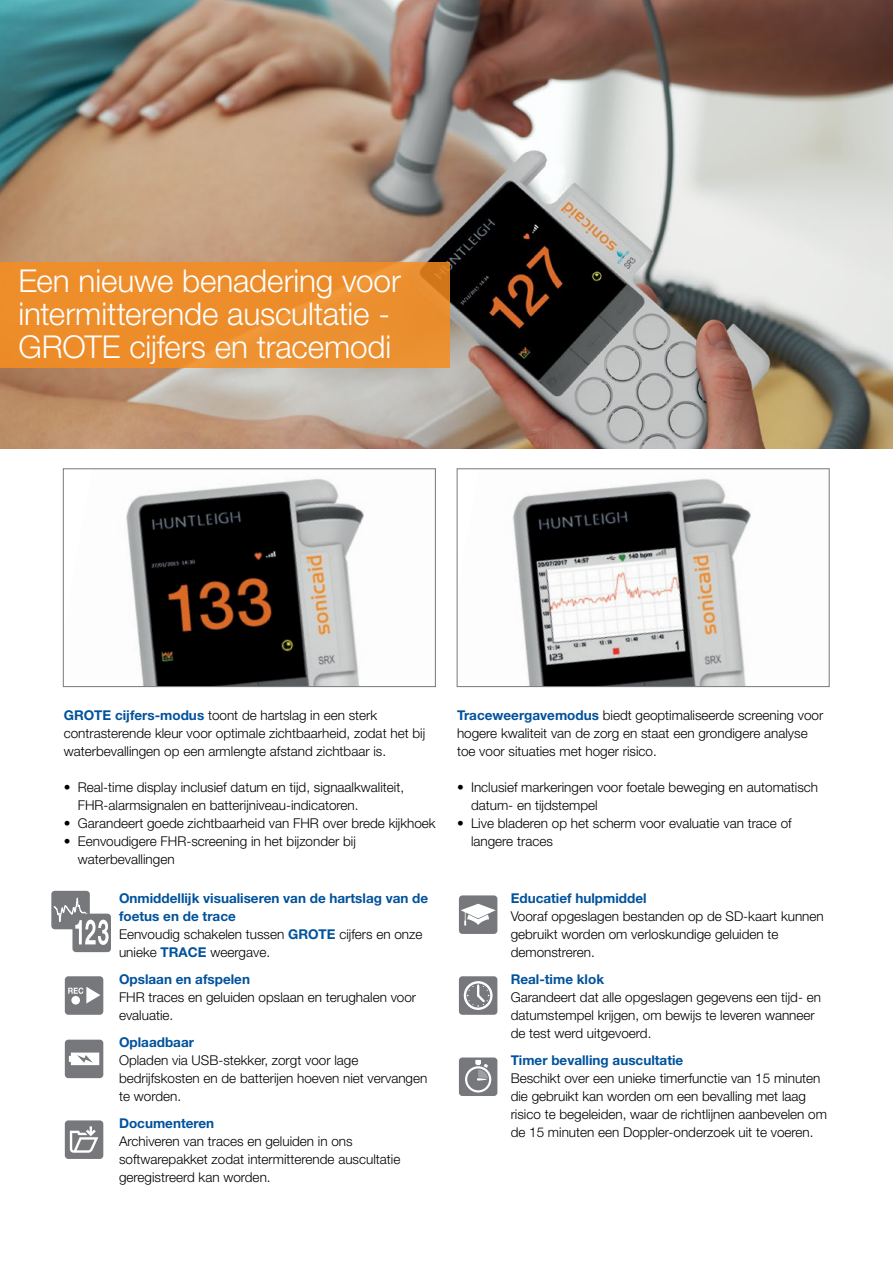
<style>
.page{position:relative;width:893px;height:1263px;background:#fff}
.page>*{position:absolute;margin:0;border:0;box-sizing:border-box;transform-origin:0 0}
.t1{font:300 31.5px/33px "Helvetica Neue LT Pro";letter-spacing:-.005em;color:#fff}
.t2{font:300 13.5px/18px "Helvetica Neue LT Pro";color:#000}
.t3{font:700 13.5px/18px "Helvetica Neue LT Pro";color:#00529c}
.s1{font-weight:700;color:#00529c}
.s2{font-weight:300;color:#000}
</style>
<div class="page">
<img style="left:0;top:0;width:893px;height:449px">
<img style="left:126px;top:478px;width:238px;height:207px">
<div style="left:63px;top:468px;width:373px;height:219px;border:1px solid #77787b"></div>
<img style="left:512px;top:478px;width:239px;height:207px">
<div style="left:457px;top:468px;width:373px;height:219px;border:1px solid #77787b"></div>
<div style="left:459px;top:895px;width:38px;height:39px;background:#77787b;border-radius:4px"></div>
<svg style="left:461px;top:904px;width:35px;height:22px"></svg>
<div style="left:65px;top:976px;width:38px;height:39px;background:#77787b;border-radius:4px"></div>
<svg style="left:68px;top:987px;width:33px;height:18px"></svg>
<div style="left:459px;top:976px;width:38px;height:39px;background:#77787b;border-radius:4px"></div>
<div style="left:464px;top:981px;width:29px;height:29px;border:2px solid #fff;border-radius:50%"></div>
<svg style="left:467px;top:984px;width:22px;height:23px"></svg>
<div style="left:65px;top:1040px;width:38px;height:38px;background:#77787b;border-radius:4px"></div>
<svg style="left:69px;top:1052px;width:30px;height:13px"></svg>
<div style="left:459px;top:1057px;width:38px;height:39px;background:#77787b;border-radius:4px"></div>
<svg style="left:465px;top:1060px;width:26px;height:32px"></svg>
<div style="left:65px;top:1120px;width:38px;height:39px;background:#77787b;border-radius:4px"></div>
<svg style="left:70px;top:1126px;width:28px;height:27px"></svg>
<div style="left:0;top:263px;width:449px;height:105px;background:#ed8e2b"></div>
<div style="left:51px;top:891px;width:39px;height:38px;background:#77787b;border-radius:4px"></div>
<div style="left:72px;top:914px;width:39px;height:38px;background:#77787b;border-radius:4px"></div>
<svg style="left:53px;top:897px;width:56px;height:48px"></svg>
<h1 class="t1" style="left:18px;top:263px;width:384px">Een nieuwe benadering voor intermitterende auscultatie -<br>GROTE cijfers en tracemodi</h1>
<p class="t2" style="left:64px;top:706px;width:363px"><span class="s1">GROTE cijfers-modus</span> toont de hartslag in een sterk contrasterende kleur voor optimale zichtbaarheid, zodat het bij waterbevallingen op een armlengte afstand zichtbaar is.</p>
<p class="t2" style="left:78px;top:778px;width:328px;text-indent:-14px">• Real-time display inclusief datum en tijd, signaalkwaliteit,<br>FHR-alarmsignalen en batterijniveau-indicatoren.</p>
<p class="t2" style="left:64px;top:814px;width:373px">• Garandeert goede zichtbaarheid van FHR over brede kijkhoek</p>
<p class="t2" style="left:78px;top:832px;width:280px;text-indent:-14px">• Eenvoudigere FHR-screening in het bijzonder bij waterbevallingen</p>
<p class="t3" style="left:119px;top:889px;width:311px">Onmiddellijk visualiseren van de hartslag van de foetus en de trace<br><span class="s2">Eenvoudig schakelen tussen</span> GROTE <span class="s2">cijfers en onze unieke</span> TRACE <span class="s2">weergave.</span></p>
<p class="t3" style="left:119px;top:970px;width:132px">Opslaan en afspelen</p>
<p class="t2" style="left:119px;top:988px;width:299px">FHR traces en geluiden opslaan en terughalen voor evaluatie.</p>
<p class="t3" style="left:119px;top:1033px;width:76px">Oplaadbaar</p>
<p class="t2" style="left:119px;top:1051px;width:310px">Opladen via USB-stekker, zorgt voor lage bedrijfskosten en de batterijen hoeven niet vervangen te worden.</p>
<p class="t3" style="left:119px;top:1114px;width:97px">Documenteren</p>
<p class="t2" style="left:119px;top:1132px;width:283px">Archiveren van traces en geluiden in ons softwarepakket zodat intermitterende auscultatie geregistreerd kan worden.</p>
<p class="t2" style="left:457px;top:706px;width:368px"><span class="s1">Traceweergavemodus</span> biedt geoptimaliseerde screening voor hogere kwaliteit van de zorg en staat een grondigere analyse toe voor situaties met hoger risico.</p>
<p class="t2" style="left:471px;top:778px;width:349px;text-indent:-14px">• Inclusief markeringen voor foetale beweging en automatisch datum- en tijdstempel</p>
<p class="t2" style="left:471px;top:814px;width:322px;text-indent:-14px">• Live bladeren op het scherm voor evaluatie van trace of langere traces</p>
<p class="t3" style="left:511px;top:889px;width:137px">Educatief hulpmiddel</p>
<p class="t2" style="left:511px;top:907px;width:315px">Vooraf opgeslagen bestanden op de SD-kaart kunnen gebruikt worden om verloskundige geluiden te demonstreren.</p>
<p class="t3" style="left:511px;top:970px;width:95px">Real-time klok</p>
<p class="t2" style="left:511px;top:988px;width:312px">Garandeert dat alle opgeslagen gegevens een tijd- en datumstempel krijgen, om bewijs te leveren wanneer de test werd uitgevoerd.</p>
<p class="t3" style="left:511px;top:1051px;width:174px">Timer bevalling auscultatie</p>
<p class="t2" style="left:511px;top:1069px;width:318px">Beschikt over een unieke timerfunctie van 15 minuten die gebruikt kan worden om een bevalling met laag risico te begeleiden, waar de richtlijnen aanbevelen om de 15 minuten een Doppler-onderzoek uit te voeren.</p>
</div>
